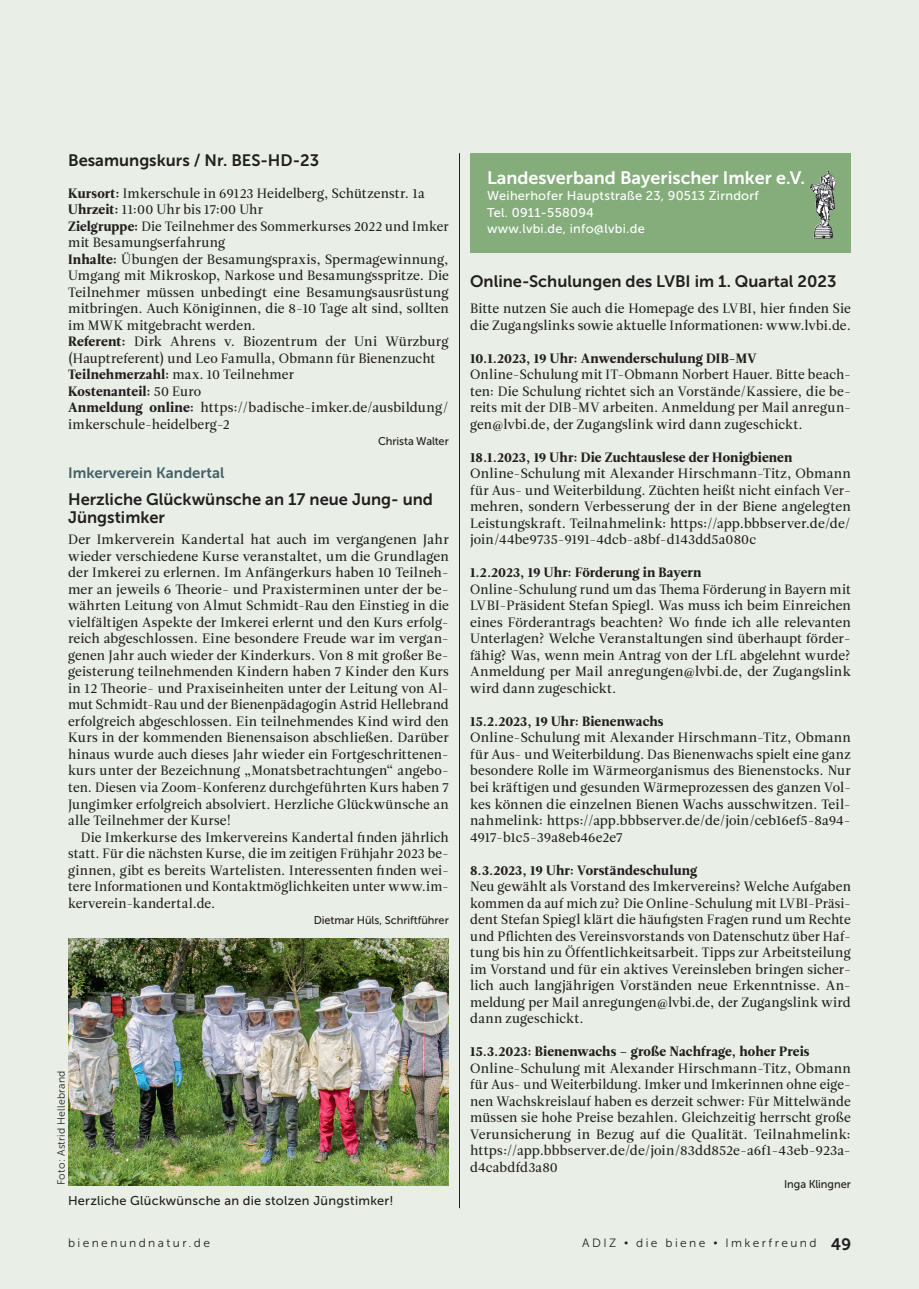
<style>
.page{position:relative;width:919px;height:1289px;background:#fff}
.page>*{position:absolute;margin:0;border:0;box-sizing:border-box;transform-origin:0 0}
.t1{font:18px "Museo Sans 700";color:#fff}
.t2{font:16.5px/18px "Museo Sans 700";color:#231f20}
.t3{font:15px "Museo Sans 700";color:#436168}
.t4{font:13.5px/16.5px "Leitura Roman 2";letter-spacing:.01em;color:#231f20;text-align:justify}
.t5{font:13.5px "Leitura Roman 4";letter-spacing:.01em;color:#231f20}
.t6{font:12.75px/16.5px "Museo Sans 500";letter-spacing:.02em;color:#fff}
.t7{font:12.75px "Museo Sans 500";letter-spacing:.02em;color:#231f20}
.t8{font:12px "Museo Sans 300";letter-spacing:.2em;color:#231f20}
.t9{font:11.25px "Museo Sans 500";letter-spacing:-.005em;color:#231f20}
.t10{font:10.5px "Museo Sans 300";letter-spacing:.02em;color:#231f20}
.s1{font-family:"Leitura Roman 4"}
.s2{font-family:"Leitura Roman 2"}
.s3{font-size:10.5px}
.s4{font-family:"Museo 700";font-size:16.5px}
</style>
<div class="page">
<div style="left:13px;top:0;width:905px;height:1288px;background:#e9efe6"></div>
<div style="left:0;top:0;width:13px;height:1288px;background:#e9efe6"></div>
<hr style="left:459px;top:153px;width:1px;height:1055px;background:#231f20">
<img style="left:68px;top:938px;width:381px;height:247px">
<div style="left:470px;top:153px;width:380px;height:99px;background:#85ad7b"></div>
<img style="left:810px;top:171px;width:26px;height:67px">
<p class="t2" style="left:68px;top:151px;width:253px">Besamungskurs / Nr. BES-HD-23</p>
<p class="t4" style="left:68px;top:185px;width:382px;text-align:left"><span class="s1">Kursort:</span> Imkerschule in 69123 Heidelberg, Schützenstr. 1a <span class="s1">Uhrzeit:</span> 11:00 Uhr bis 17:00 Uhr<br><span class="s1">Zielgruppe:</span> Die Teilnehmer des Sommerkurses 2022 und Imker mit Besamungserfahrung<br><span class="s1">Inhalte:</span> Übungen der Besamungspraxis, Spermagewinnung, Umgang mit Mikroskop, Narkose und Besamungsspritze. Die Teilnehmer müssen unbedingt eine Besamungsausrüstung mitbringen. Auch Königinnen, die 8-10 Tage alt sind, sollten im MWK mitgebracht werden.<br><span class="s1">Referent:</span> Dirk Ahrens v. Biozentrum der Uni Würzburg (Hauptreferent) und Leo Famulla, Obmann für Bienenzucht <span class="s1">Teilnehmerzahl:</span> max. 10 Teilnehmer</p>
<p class="t5" style="left:68px;top:382px;width:135px">Kostenanteil: <span class="s2">50 Euro</span></p>
<p class="t4" style="left:68px;top:399px;width:382px"><span class="s1">Anmeldung online:</span> https://badische-imker.de/ausbildung/ imkerschule-heidelberg-2</p>
<p class="t9" style="left:378px;top:435px;width:72px">Christa Walter</p>
<p class="t3" style="left:68px;top:465px;width:158px">Imkerverein Kandertal</p>
<p class="t2" style="left:68px;top:490px;width:366px">Herzliche Glückwünsche an 17 neue Jung- und<br>Jüngstimker</p>
<p class="t4" style="left:68px;top:531px;width:382px">Der Imkerverein Kandertal hat auch im vergangenen Jahr wieder verschiedene Kurse veranstaltet, um die Grundlagen der Imkerei zu erlernen. Im Anfängerkurs haben 10 Teilneh&shy;mer an jeweils 6 Theorie- und Praxisterminen unter der be&shy;währten Leitung von Almut Schmidt-Rau den Einstieg in die vielfältigen Aspekte der Imkerei erlernt und den Kurs erfolg&shy;reich abgeschlossen. Eine besondere Freude war im vergan&shy;genen Jahr auch wieder der Kinderkurs. Von 8 mit großer Be&shy;geisterung teilnehmenden Kindern haben 7 Kinder den Kurs in 12 Theorie- und Praxiseinheiten unter der Leitung von Al&shy;mut Schmidt-Rau und der Bienenpädagogin Astrid Hellebrand erfolgreich abgeschlossen. Ein teilnehmendes Kind wird den Kurs in der kommenden Bienensaison abschließen. Darüber hinaus wurde auch dieses Jahr wieder ein Fortgeschrittenen&shy;kurs unter der Bezeichnung „Monatsbetrachtungen“ angebo&shy;ten. Diesen via Zoom-Konferenz durchgeführten Kurs haben 7<br>Jungimker erfolgreich absolviert. Herzliche Glückwünsche an alle Teilnehmer der Kurse!</p>
<p class="t4" style="left:68px;top:828px;width:382px;text-indent:13px">Die Imkerkurse des Imkervereins Kandertal finden jährlich statt. Für die nächsten Kurse, die im zeitigen Frühjahr 2023 be&shy;ginnen, gibt es bereits Wartelisten. Interessenten finden wei&shy;tere Informationen und Kontaktmöglichkeiten unter www.im&shy;kerverein-kandertal.de.</p>
<p class="t9" style="left:314px;top:914px;width:137px">Dietmar Hüls, Schriftführer</p>
<p class="t10" style="left:55px;top:1185px;width:116px;rotate:-90deg">Foto: Astrid Hellebrand</p>
<p class="t7" style="left:68px;top:1193px;width:327px">Herzliche Glückwünsche an die stolzen Jüngstimker!</p>
<h1 class="t1" style="left:487px;top:167px;width:319px">Landesverband Bayerischer Imker e.V.</h1>
<p class="t6" style="left:487px;top:187px;width:273px">Weiherhofer Hauptstraße 23, 90513 Zirndorf<br>Tel. 0911-558094<br>www.lvbi.de, info@lvbi.de</p>
<p class="t2" style="left:470px;top:272px;width:368px">Online-Schulungen des LVBI im 1. Quartal 2023</p>
<p class="t4" style="left:470px;top:300px;width:382px">Bitte nutzen Sie auch die Homepage des LVBI, hier finden Sie die Zugangslinks sowie aktuelle Informationen: www.lvbi.de.</p>
<p class="t5" style="left:470px;top:349px;width:288px">10.1.2023, 19 Uhr: Anwenderschulung DIB-MV</p>
<p class="t4" style="left:470px;top:366px;width:382px">Online-Schulung mit IT-Obmann Norbert Hauer. Bitte beach&shy;ten: Die Schulung richtet sich an Vorstände/Kassiere, die be&shy;reits mit der DIB-MV arbeiten. Anmeldung per Mail anregun&shy;gen@lvbi.de, der Zugangslink wird dann zugeschickt.</p>
<p class="t5" style="left:470px;top:448px;width:324px">18.1.2023, 19 Uhr: Die Zuchtauslese der Honigbienen</p>
<p class="t4" style="left:470px;top:465px;width:382px">Online-Schulung mit Alexander Hirschmann-Titz, Obmann für Aus- und Weiterbildung. Züchten heißt nicht einfach Ver&shy;mehren, sondern Verbesserung der in der Biene angelegten Leistungskraft. Teilnahmelink: https://app.bbbserver.de/de/ join/44be9735-9191-4dcb-a8bf-d143dd5a080c</p>
<p class="t5" style="left:470px;top:563px;width:233px">1.2.2023, 19 Uhr: Förderung in Bayern</p>
<p class="t4" style="left:470px;top:581px;width:382px">Online-Schulung rund um das Thema Förderung in Bayern mit LVBI-Präsident Stefan Spiegl. Was muss ich beim Einreichen eines Förderantrags beachten? Wo finde ich alle relevanten Unterlagen? Welche Veranstaltungen sind überhaupt förder&shy;fähig? Was, wenn mein Antrag von der LfL abgelehnt wurde?<br>Anmeldung per Mail anregungen@lvbi.de, der Zugangslink wird dann zugeschickt.</p>
<p class="t5" style="left:470px;top:712px;width:195px">15.2.2023, 19 Uhr: Bienenwachs</p>
<p class="t4" style="left:470px;top:729px;width:382px">Online-Schulung mit Alexander Hirschmann-Titz, Obmann für Aus- und Weiterbildung. Das Bienenwachs spielt eine ganz besondere Rolle im Wärmeorganismus des Bienenstocks. Nur bei kräftigen und gesunden Wärmeprozessen des ganzen Vol&shy;kes können die einzelnen Bienen Wachs ausschwitzen. Teil&shy;nahmelink: https://app.bbbserver.de/de/join/ceb16ef5-8a94- 4917-b1c5-39a8eb46e2e7</p>
<p class="t5" style="left:470px;top:860px;width:229px">8.3.2023, 19 Uhr: Vorständeschulung</p>
<p class="t4" style="left:470px;top:878px;width:382px">Neu gewählt als Vorstand des Imkervereins? Welche Aufgaben kommen da auf mich zu? Die Online-Schulung mit LVBI-Präsi&shy;dent Stefan Spiegl klärt die häufigsten Fragen rund um Rechte und Pflichten des Vereinsvorstands von Datenschutz über Haf&shy;tung bis hin zu Öffentlichkeitsarbeit. Tipps zur Arbeitsteilung im Vorstand und für ein aktives Vereinsleben bringen sicher&shy;lich auch langjährigen Vorständen neue Erkenntnisse. An&shy;meldung per Mail anregungen@lvbi.de, der Zugangslink wird dann zugeschickt.</p>
<p class="t5" style="left:470px;top:1042px;width:341px">15.3.2023: Bienenwachs – große Nachfrage, hoher Preis</p>
<p class="t4" style="left:470px;top:1059px;width:382px">Online-Schulung mit Alexander Hirschmann-Titz, Obmann für Aus- und Weiterbildung. Imker und Imkerinnen ohne eige&shy;nen Wachskreislauf haben es derzeit schwer: Für Mittelwände müssen sie hohe Preise bezahlen. Gleichzeitig herrscht große Verunsicherung in Bezug auf die Qualität. Teilnahmelink: https://app.bbbserver.de/de/join/83dd852e-a6f1-43eb-923a&shy;d4cabdfd3a80</p>
<p class="t9" style="left:784px;top:1178px;width:68px">Inga Klingner</p>
<p class="t8" style="left:68px;top:1236px;width:143px">bienenundnatur.de</p>
<p class="t8" style="left:582px;top:1236px;width:270px">ADIZ <span class="s3">•</span> die biene <span class="s3">•</span> Imkerfreund <span class="s4">49</span></p>
</div>
